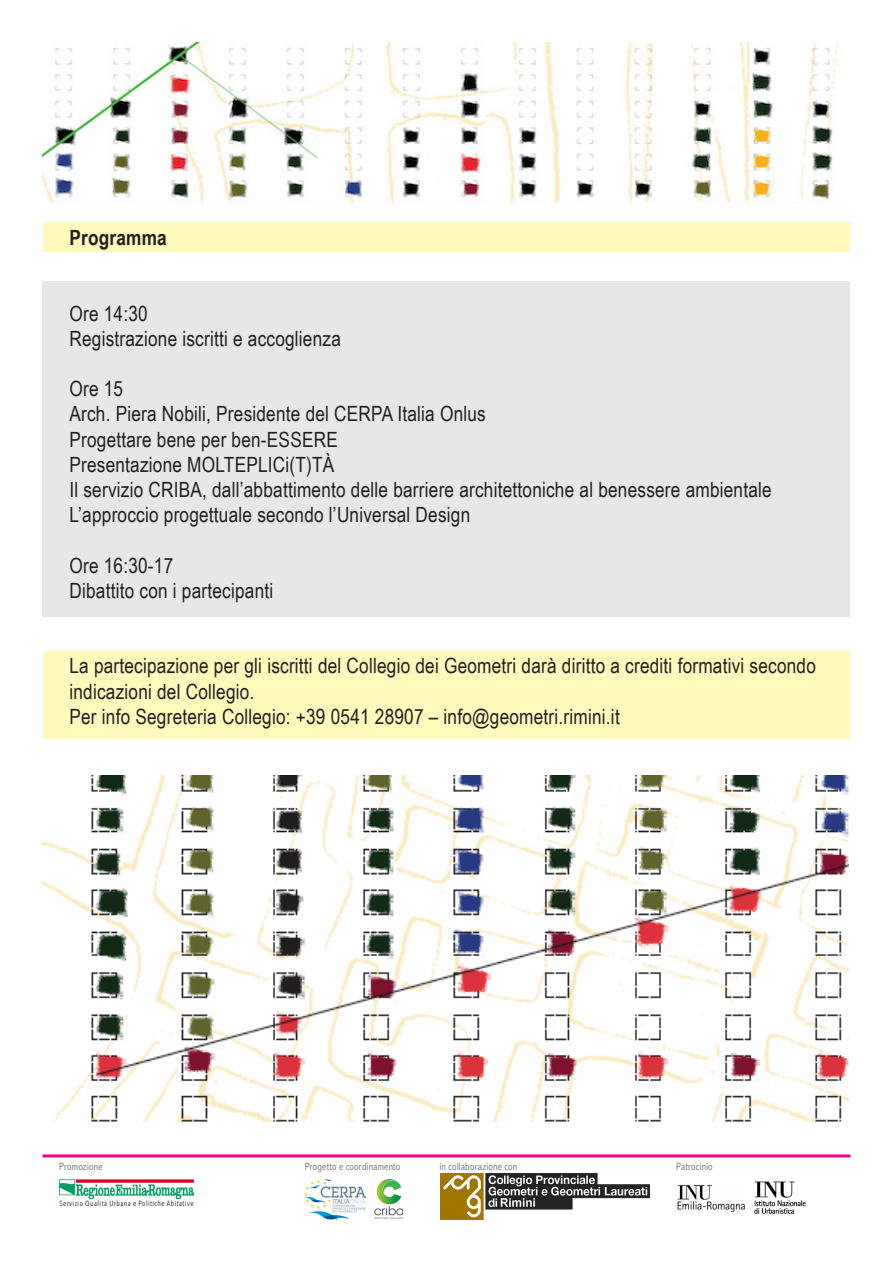
<style>
.page{position:relative;width:893px;height:1263px;background:#fff}
.page>*{position:absolute;margin:0;border:0;box-sizing:border-box;transform-origin:0 0}
.t1{font:21px/25.2px "Arial Narrow";letter-spacing:.01em;color:#231f20}
.t2{font:700 21px "Arial Narrow";letter-spacing:.01em;color:#231f20}
.t3{font:300 condensed 10.5px "Abadi";letter-spacing:.02em;color:#6c6d70}
.t4{font:7.5px "Avenir Next Condensed";letter-spacing:.06em;color:#231f20}
</style>
<div class="page">
<img style="left:43px;top:775px;width:806px;height:346px">
<div style="left:43px;top:281px;width:807px;height:336px;background:#e6e7e9"></div>
<div style="left:43px;top:222px;width:807px;height:30px;background:#fff9bb"></div>
<div style="left:43px;top:651px;width:807px;height:87px;background:#fff9bb"></div>
<img style="left:43px;top:43px;width:796px;height:159px">
<hr style="left:43px;top:1154px;width:807px;height:3px;background:#ed028c">
<img style="left:59px;top:1179px;width:135px;height:20px">
<img style="left:375px;top:1179px;width:27px;height:39px">
<img style="left:304px;top:1179px;width:62px;height:40px">
<img style="left:754px;top:1181px;width:52px;height:33px">
<img style="left:677px;top:1185px;width:68px;height:27px">
<img style="left:440px;top:1173px;width:209px;height:46px">
<p class="t2" style="left:69px;top:222px;width:99px">Programma</p>
<p class="t1" style="left:69px;top:300px;width:80px">Ore 14:30</p>
<p class="t1" style="left:69px;top:325px;width:273px">Registrazione iscritti e accoglienza</p>
<p class="t1" style="left:69px;top:375px;width:55px">Ore 15</p>
<p class="t1" style="left:69px;top:401px;width:418px">Arch. Piera Nobili, Presidente del CERPA Italia Onlus</p>
<p class="t1" style="left:69px;top:426px;width:270px">Progettare bene per ben-ESSERE</p>
<p class="t1" style="left:69px;top:451px;width:266px">Presentazione MOLTEPLICi(T)TÀ</p>
<p class="t1" style="left:69px;top:476px;width:704px">Il servizio CRIBA, dall’abbattimento delle barriere architettoniche al benessere ambientale</p>
<p class="t1" style="left:69px;top:501px;width:402px">L’approccio progettuale secondo l’Universal Design</p>
<p class="t1" style="left:69px;top:552px;width:105px">Ore 16:30-17</p>
<p class="t1" style="left:69px;top:577px;width:205px">Dibattito con i partecipanti</p>
<p class="t1" style="left:69px;top:653px;width:748px">La partecipazione per gli iscritti del Collegio dei Geometri darà diritto a crediti formativi secondo indicazioni del Collegio.</p>
<p class="t1" style="left:69px;top:703px;width:552px">Per info Segreteria Collegio: +39 0541 28907 – info@geometri.rimini.it</p>
<p class="t3" style="left:59px;top:1160px;width:45px">Promozione</p>
<p class="t3" style="left:305px;top:1160px;width:97px">Progetto e coordinamento</p>
<p class="t3" style="left:440px;top:1160px;width:79px">in collaborazione con</p>
<p class="t3" style="left:676px;top:1160px;width:38px">Patrocinio</p>
<p class="t4" style="left:59px;top:1197px;width:136px">Servizio Qualità Urbana e Politiche Abitative</p>
</div>
